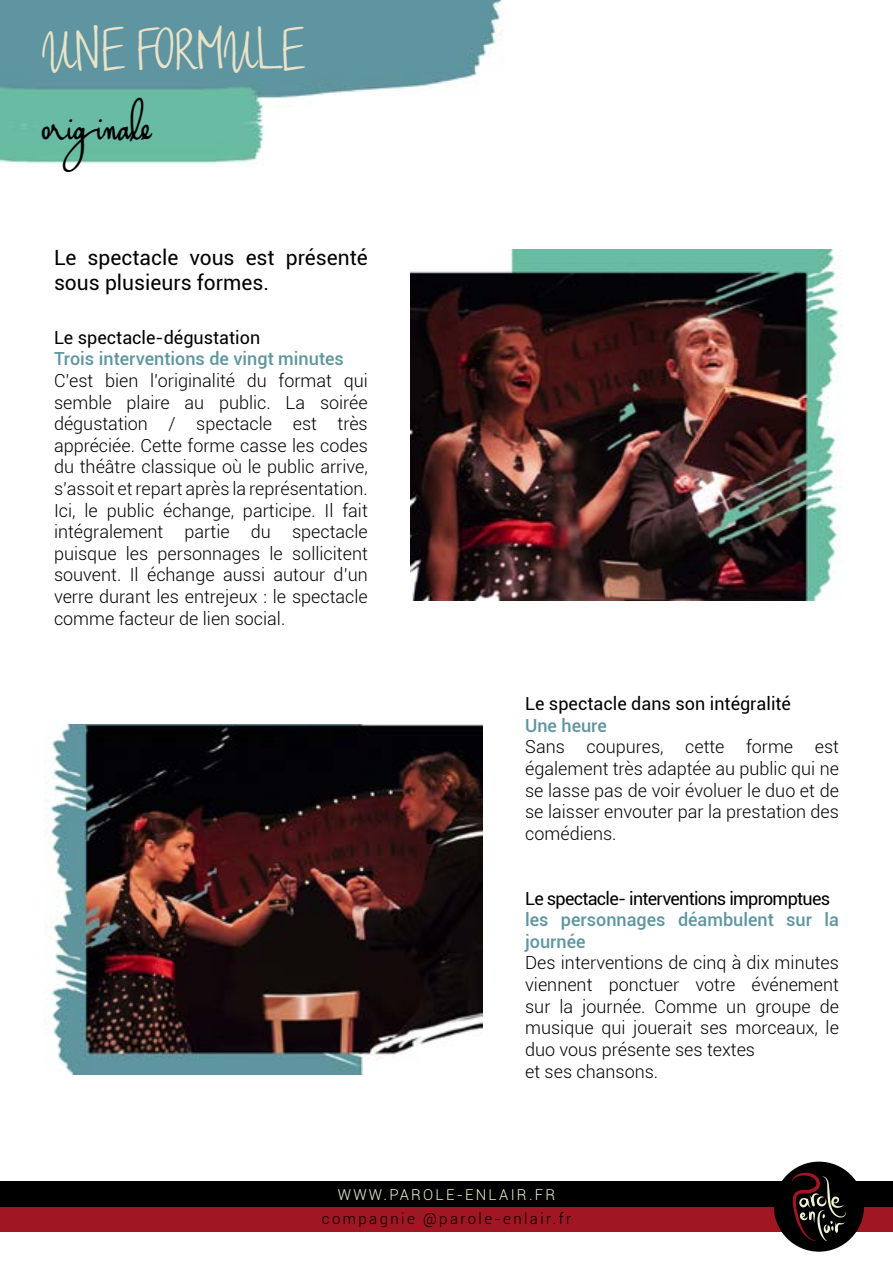
<style>
.page{position:relative;width:893px;height:1263px;background:#fff}
.page>*{position:absolute;margin:0;border:0;box-sizing:border-box;transform-origin:0 0}
.t1{font:700 45px "Haiku's Scriptv.09";color:#eae3c7}
.t2{font:700 45px "Haiku's Scriptv.09";color:#000}
.t3{font:21px/25.2px "Roboto";color:#000}
.t4{font:300 18px/21.6px "Roboto";color:#000;text-align:justify}
.t5{font:500 18px/21.6px "Roboto";color:#5e959e}
.t6{font:18px "Roboto";color:#000}
.t7{font:18px "Roboto";letter-spacing:-.04em;color:#000}
.t8{font:300 15px "Roboto";letter-spacing:.16em;color:#000}
.t9{font:300 15px "Roboto";letter-spacing:.15em;color:#edf3d1}
</style>
<div class="page">
<div style="left:0;top:1206px;width:893px;height:25px;background:#a11623"></div>
<div style="left:0;top:1181px;width:893px;height:26px;background:#000"></div>
<div style="left:774px;top:1161px;width:90px;height:91px;background:#000;border-radius:50%"></div>
<svg style="left:791px;top:1173px;width:55px;height:68px"></svg>
<img style="left:0;top:0;width:502px;height:166px">
<img style="left:45px;top:724px;width:437px;height:351px">
<img style="left:410px;top:250px;width:432px;height:351px">
<h1 class="t1" style="left:43px;top:26px;width:264px">UNE FORMULE</h1>
<h1 class="t2" style="left:43px;top:97px;width:111px">originale</h1>
<p class="t3" style="left:54px;top:244px;width:315px">Le spectacle vous est présenté sous plusieurs formes.</p>
<p class="t6" style="left:54px;top:325px;width:208px">Le spectacle-dégustation</p>
<p class="t5" style="left:54px;top:347px;width:291px">Trois interventions de vingt minutes</p>
<p class="t4" style="left:54px;top:369px;width:315px">C’est bien l’originalité du format qui semble plaire au public. La soirée dégustation / spectacle est très appréciée. Cette forme casse les codes du théâtre classique où le public arrive, s’assoit et repart après la représentation.<br>Ici, le public échange, participe. Il fait intégralement partie du spectacle puisque les personnages le sollicitent souvent. Il échange aussi autour d’un verre durant les entrejeux : le spectacle comme facteur de lien social.</p>
<p class="t6" style="left:525px;top:691px;width:267px">Le spectacle dans son intégralité</p>
<p class="t5" style="left:525px;top:714px;width:83px">Une heure</p>
<p class="t4" style="left:525px;top:736px;width:315px">Sans coupures, cette forme est également très adaptée au public qui ne se lasse pas de voir évoluer le duo et de se laisser envouter par la prestation des comédiens.</p>
<p class="t7" style="left:525px;top:886px;width:306px">Le spectacle- interventions impromptues</p>
<p class="t5" style="left:525px;top:908px;width:315px">les personnages déambulent sur la journée</p>
<p class="t4" style="left:525px;top:952px;width:315px;text-align:left">Des interventions de cinq à dix minutes viennent ponctuer votre événement sur la journée. Comme un groupe de musique qui jouerait ses morceaux, le duo vous présente ses textes<br>et ses chansons.</p>
<p class="t9" style="left:338px;top:1184px;width:219px">WWW.PAROLE-ENLAIR.FR</p>
<p class="t8" style="left:322px;top:1208px;width:251px">compagnie @parole-enlair.fr</p>
</div>
